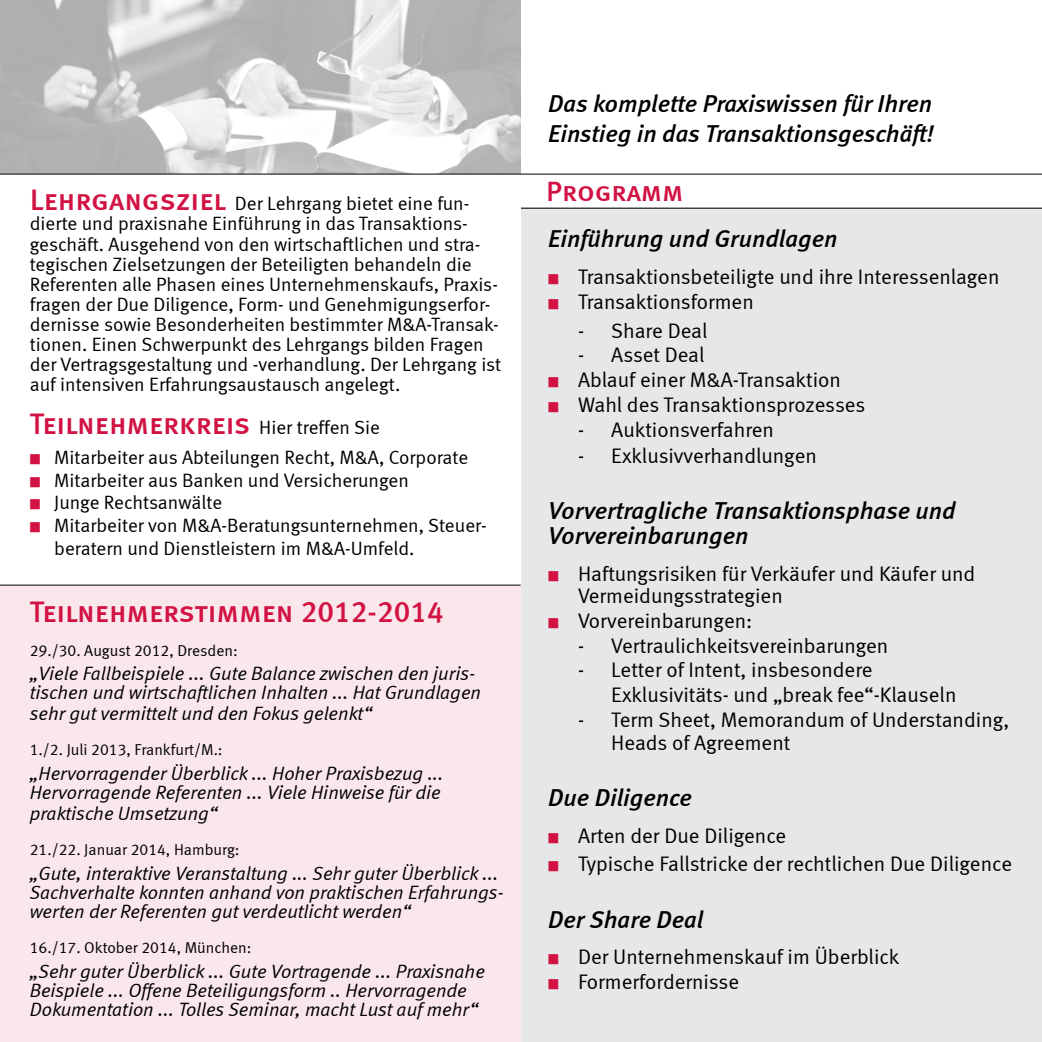
<style>
.page{position:relative;width:1042px;height:1042px;background:#fff}
.page>*{position:absolute;margin:0;border:0;box-sizing:border-box;transform-origin:0 0}
.t1{font:29.75px "Meta Medium LF Caps";color:#d11242}
.t2{font:28px "Meta Medium LF Caps";color:#d11242}
.t3{font:italic 24.5px/29.4px "Meta Medium LF";color:#000}
.t4{font:21px/22.8px "Meta Normal LF";color:#000}
.t5{font:19.25px/20.1px "Meta Normal LF";color:#000}
.t6{font:italic 19.25px/19.2px "Meta Normal LF";color:#000}
.t7{font:15.75px "Meta Normal LF";color:#000}
.s1{font-family:"Meta Medium LF Caps";font-size:29.75px;color:#d11242}
.s2{font-family:"Meta Normal LF";font-size:19.25px;color:#000}
.s3{color:#d11242}
</style>
<div class="page">
<div style="left:521px;top:208px;width:521px;height:834px;background:#e6e7e8"></div>
<div style="left:0;top:585px;width:521px;height:457px;background:#fae7ec"></div>
<hr style="left:0;top:585px;width:521px;height:1px;background:#000">
<img style="left:0;top:0;width:521px;height:173px">
<hr style="left:521px;top:208px;width:521px;height:1px;background:#000">
<hr style="left:0;top:174px;width:1042px;height:1px;background:#000">
<p class="t5" style="left:30px;top:193px;width:473px"><span class="s1">Lehrgangsziel</span> Der Lehrgang bietet eine fun&shy;dierte und praxisnahe Einführung in das Transaktions&shy;geschäft. Ausgehend von den wirtschaftlichen und stra&shy;tegischen Zielsetzungen der Beteiligten behandeln die Referenten alle Phasen eines Unternehmenskaufs, Praxis&shy;fragen der Due Diligence, Form- und Genehmigungserfor&shy;dernisse sowie Besonderheiten bestimmter M&amp;A-Transak&shy;tionen. Einen Schwerpunkt des Lehrgangs bilden Fragen der Vertragsgestaltung und -verhandlung. Der Lehrgang ist auf intensiven Erfahrungsaustausch angelegt.</p>
<h1 class="t1" style="left:30px;top:406px;width:352px">Teilnehmerkreis <span class="s2">Hier treffen Sie</span></h1>
<p class="t5" style="left:30px;top:447px;width:440px"><span class="s3">■</span> Mitarbeiter aus Abteilungen Recht, M&amp;A, Corporate</p>
<p class="t5" style="left:30px;top:470px;width:381px"><span class="s3">■</span> Mitarbeiter aus Banken und Versicherungen</p>
<p class="t5" style="left:30px;top:492px;width:194px"><span class="s3">■</span> Junge Rechtsanwälte</p>
<p class="t5" style="left:54px;top:514px;width:434px;line-height:22.8px;text-indent:-24px"><span class="s3">■</span> Mitarbeiter von M&amp;A-Beratungsunternehmen, Steuer&shy;beratern und Dienstleistern im M&amp;A-Umfeld.</p>
<h1 class="t1" style="left:30px;top:595px;width:415px">Teilnehmerstimmen 2012-2014</h1>
<p class="t7" style="left:30px;top:641px;width:209px">29./30. August 2012, Dresden:</p>
<p class="t6" style="left:30px;top:664px;width:453px">„Viele Fallbeispiele ... Gute Balance zwischen den juris&shy;tischen und wirtschaftlichen Inhalten ... Hat Grundlagen</p>
<p class="t6" style="left:30px;top:704px;width:344px">sehr gut vermittelt und den Fokus gelenkt“</p>
<p class="t7" style="left:30px;top:741px;width:194px">1./2. Juli 2013, Frankfurt/M.:</p>
<p class="t6" style="left:30px;top:763px;width:415px">„Hervorragender Überblick ... Hoher Praxisbezug ...<br>Hervorragende Referenten ... Viele Hinweise für die</p>
<p class="t6" style="left:30px;top:804px;width:189px">praktische Umsetzung“</p>
<p class="t7" style="left:30px;top:840px;width:211px">21./22. Januar 2014, Hamburg:</p>
<p class="t6" style="left:30px;top:863px;width:476px">„Gute, interaktive Veranstaltung ... Sehr guter Überblick ...<br>Sachverhalte konnten anhand von praktischen Erfahrungs&shy;werten der Referenten gut verdeutlicht werden“</p>
<p class="t7" style="left:30px;top:938px;width:223px">16./17. Oktober 2014, München:</p>
<p class="t6" style="left:30px;top:961px;width:457px">„Sehr guter Überblick ... Gute Vortragende ... Praxisnahe<br>Beispiele ... Offene Beteiligungsform .. Hervorragende<br>Dokumentation ... Tolles Seminar, macht Lust auf mehr“</p>
<p class="t3" style="left:548px;top:89px;width:387px">Das komplette Praxiswissen für Ihren<br>Einstieg in das Transaktionsgeschäft!</p>
<h2 class="t2" style="left:546px;top:175px;width:139px">Programm</h2>
<p class="t3" style="left:548px;top:224px;width:291px">Einführung und Grundlagen</p>
<p class="t4" style="left:548px;top:265px;width:453px"><span class="s3">■</span> Transaktionsbeteiligte und ihre Interessenlagen</p>
<p class="t4" style="left:548px;top:290px;width:207px"><span class="s3">■</span> Transaktionsformen</p>
<p class="t4" style="left:578px;top:319px;width:131px">- Share Deal</p>
<p class="t4" style="left:578px;top:343px;width:128px">- Asset Deal</p>
<p class="t4" style="left:548px;top:368px;width:294px"><span class="s3">■</span> Ablauf einer M&amp;A-Transaktion</p>
<p class="t4" style="left:548px;top:393px;width:319px"><span class="s3">■</span> Wahl des Transaktionsprozesses</p>
<p class="t4" style="left:578px;top:418px;width:197px">- Auktionsverfahren</p>
<p class="t4" style="left:578px;top:444px;width:240px">- Exklusivverhandlungen</p>
<p class="t3" style="left:548px;top:498px;width:409px;line-height:24.5px">Vorvertragliche Transaktionsphase und<br>Vorvereinbarungen</p>
<p class="t4" style="left:578px;top:561px;width:399px;text-indent:-30px"><span class="s3">■</span> Haftungsrisiken für Verkäufer und Käufer und<br>Vermeidungsstrategien</p>
<p class="t4" style="left:548px;top:609px;width:206px"><span class="s3">■</span> Vorvereinbarungen:</p>
<p class="t4" style="left:578px;top:634px;width:312px">- Vertraulichkeitsvereinbarungen</p>
<p class="t4" style="left:611px;top:657px;width:347px;line-height:24.7px;text-indent:-33px">- Letter of Intent, insbesondere<br>Exklusivitäts- und „break fee“-Klauseln</p>
<p class="t4" style="left:611px;top:708px;width:399px;text-indent:-33px">- Term Sheet, Memorandum of Understanding,<br>Heads of Agreement</p>
<p class="t3" style="left:548px;top:782px;width:145px">Due Diligence</p>
<p class="t4" style="left:548px;top:824px;width:240px"><span class="s3">■</span> Arten der Due Diligence</p>
<p class="t4" style="left:548px;top:852px;width:465px"><span class="s3">■</span> Typische Fallstricke der rechtlichen Due Diligence</p>
<p class="t3" style="left:548px;top:904px;width:156px">Der Share Deal</p>
<p class="t4" style="left:548px;top:945px;width:352px"><span class="s3">■</span> Der Unternehmenskauf im Überblick</p>
<p class="t4" style="left:548px;top:970px;width:192px"><span class="s3">■</span> Formerfordernisse</p>
</div>
